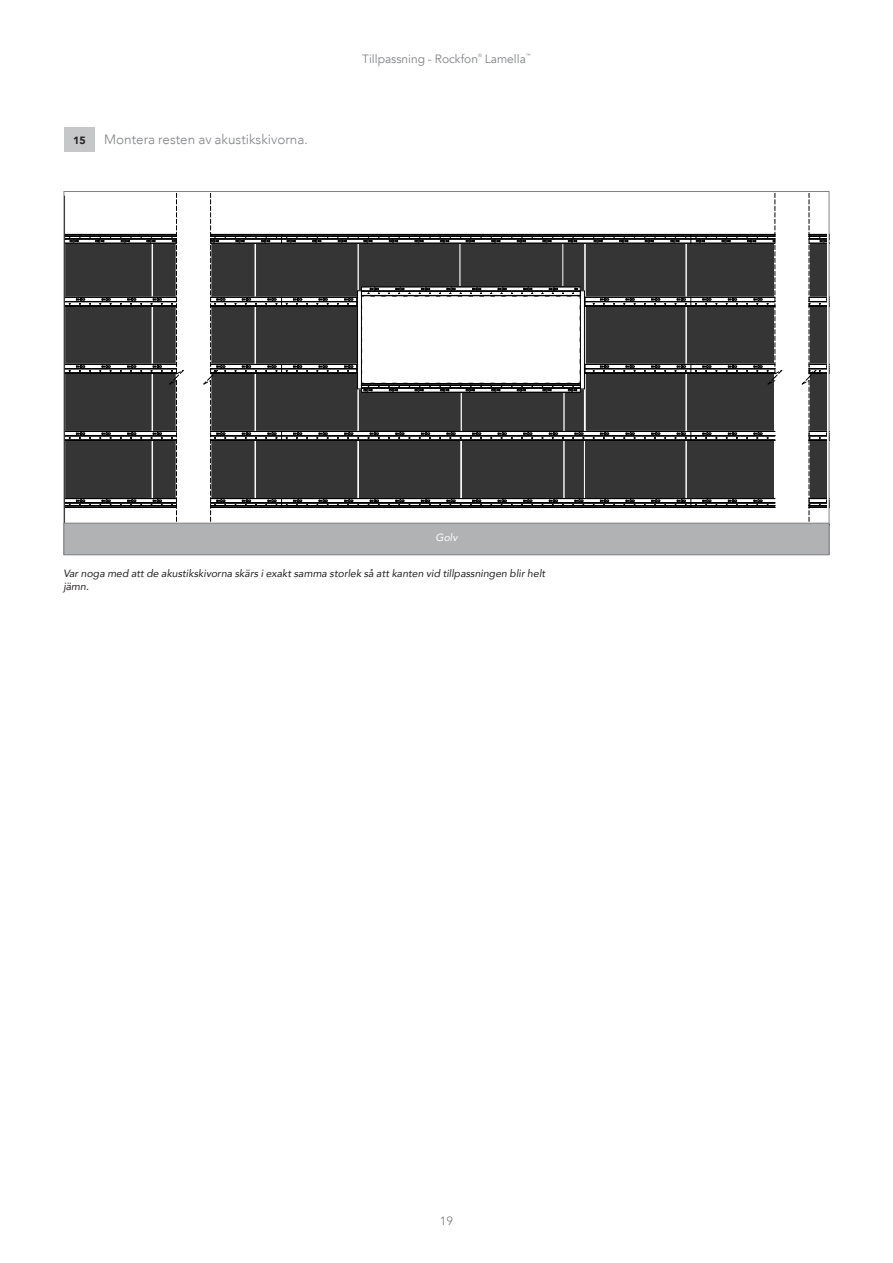
<style>
.page{position:relative;width:893px;height:1263px;background:#fff}
.page>*{position:absolute;margin:0;border:0;box-sizing:border-box;transform-origin:0 0}
.t1{font:300 13.5px "Avenir";color:#808285}
.t2{font:12px "Avenir";color:#808285}
.t3{font:italic 10.5px/12.6px "Avenir";color:#231f20}
.t4{font:italic 10.5px "Avenir";color:#fff}
.t5{font:900 10.5px "Avenir";color:#231f20}
.t6{font:4.8px "Avenir";color:#808285}
</style>
<div class="page">
<svg style="left:66px;top:193px;width:764px;height:362px"></svg>
<div style="left:64px;top:523px;width:765px;height:32px;background:#b0b2b4"></div>
<hr style="left:64px;top:523px;width:765px;height:1px;background:#808285">
<div style="left:64px;top:128px;width:31px;height:24px;background:#c6c7c9"></div>
<p class="t5" style="left:73px;top:131px;width:14px">15</p>
<p class="t1" style="left:104px;top:132px;width:205px">Montera resten av akustikskivorna.</p>
<p class="t2" style="left:362px;top:52px;width:117px">Tillpassning - Rockfon</p>
<p class="t6" style="left:478px;top:53px;width:5px">®</p>
<p class="t2" style="left:485px;top:52px;width:43px">Lamella</p>
<p class="t6" style="left:526px;top:53px;width:6px">™</p>
<p class="t4" style="left:435px;top:531px;width:23px">Golv</p>
<p class="t3" style="left:63px;top:567px;width:483px">Var noga med att de akustikskivorna skärs i exakt samma storlek så att kanten vid tillpassningen blir helt jämn.</p>
<p class="t2" style="left:440px;top:1213px;width:15px">19</p>
</div>
